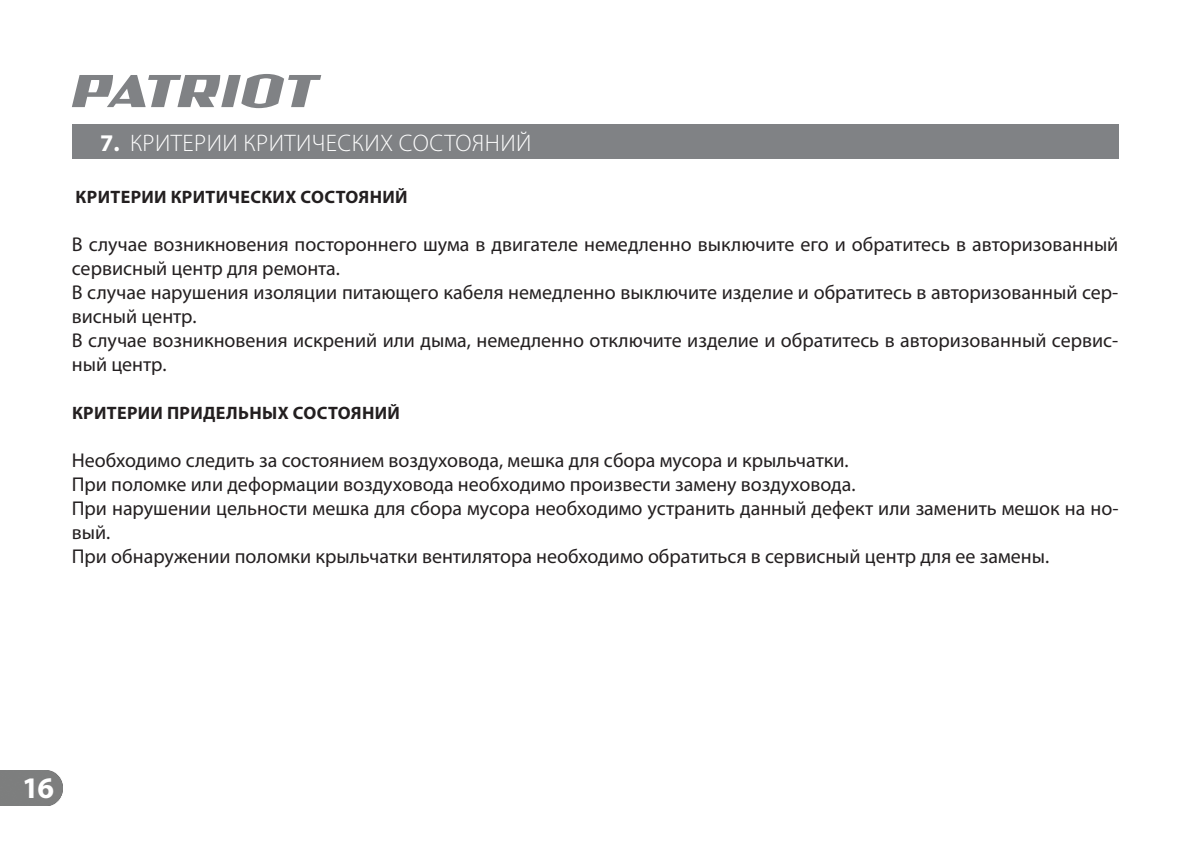
<style>
.page{position:relative;width:1191px;height:843px;background:#fff}
.page>*{position:absolute;margin:0;border:0;box-sizing:border-box;transform-origin:0 0}
.t1{font:700 30px "Myriad Pro";color:#fff}
.t2{font:300 24px "Myriad Pro";letter-spacing:.02em;color:#fff}
.t3{font:20px/24px "Myriad Pro";color:#231f20}
.t4{font:700 18px "Myriad Pro";letter-spacing:.02em;color:#231f20}
.s1{font-weight:700}
</style>
<div class="page">
<div style="left:0;top:770px;width:62px;height:35px;background:#7d7e7e"></div>
<svg style="left:72px;top:74px;width:249px;height:34px"></svg>
<div style="left:72px;top:125px;width:1046px;height:34px;background:#808285"></div>
<p class="t2" style="left:100px;top:131px;width:433px"><span class="s1">7.</span> КРИТЕРИИ КРИТИЧЕСКИХ СОСТОЯНИЙ</p>
<p class="t4" style="left:76px;top:188px;width:334px">КРИТЕРИИ КРИТИЧЕСКИХ СОСТОЯНИЙ</p>
<p class="t3" style="left:72px;top:232px;width:1048px">В случае возникновения постороннего шума в двигателе немедленно выключите его и обратитесь в авторизованный сервисный центр для ремонта.<br>В случае нарушения изоляции питающего кабеля немедленно выключите изделие и обратитесь в авторизованный сер&shy;висный центр.<br>В случае возникновения искрений или дыма, немедленно отключите изделие и обратитесь в авторизованный сервис&shy;ный центр.</p>
<p class="t4" style="left:72px;top:404px;width:330px">КРИТЕРИИ ПРИДЕЛЬНЫХ СОСТОЯНИЙ</p>
<p class="t3" style="left:72px;top:448px;width:1048px">Необходимо следить за состоянием воздуховода, мешка для сбора мусора и крыльчатки.<br>При поломке или деформации воздуховода необходимо произвести замену воздуховода.<br>При нарушении цельности мешка для сбора мусора необходимо устранить данный дефект или заменить мешок на но&shy;вый.<br>При обнаружении поломки крыльчатки вентилятора необходимо обратиться в сервисный центр для ее замены.</p>
<h1 class="t1" style="left:22px;top:773px;width:33px">16</h1>
</div>
